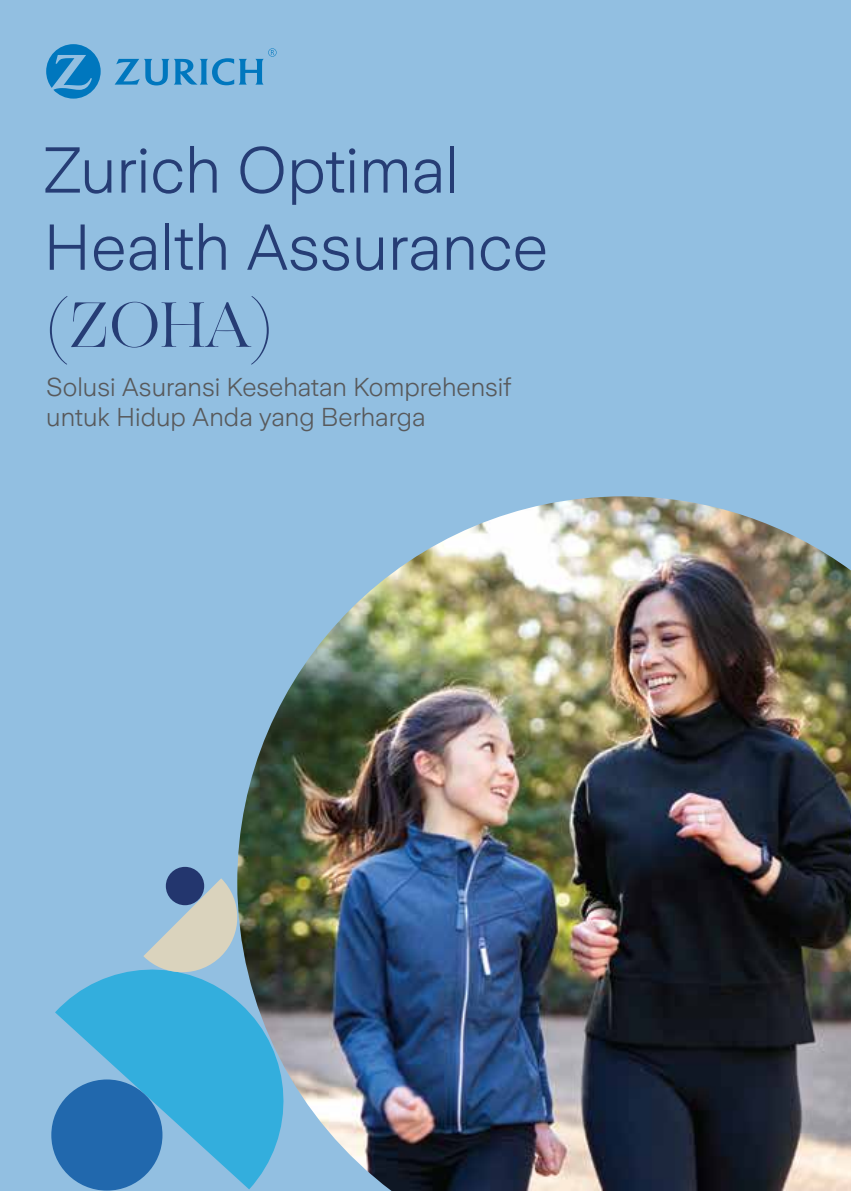
<style>
.page{position:relative;width:851px;height:1191px;background:#fff}
.page>*{position:absolute;margin:0;border:0;box-sizing:border-box;transform-origin:0 0}
.t1{font:300 64.2px/77.2px "Zurich Sans";color:#263d75}
.t2{font:64.2px "Ogg";color:#263d75}
.t3{font:300 25.8px/30.8px "Zurich Sans";color:#58595b}
</style>
<div class="page">
<div style="left:0;top:0;width:850px;height:1191px;background:#92bfe1"></div>
<svg style="left:46px;top:44px;width:55px;height:55px"></svg>
<svg style="left:115px;top:48px;width:161px;height:37px"></svg>
<svg style="left:55px;top:970px;width:182px;height:219px;fill:#33aedd"></svg>
<div style="left:51px;top:1079px;width:111px;height:111px;background:#2168ad;border-radius:50%"></div>
<svg style="left:143px;top:878px;width:94px;height:99px"></svg>
<div style="left:166px;top:867px;width:38px;height:38px;background:#23366e;border-radius:50%"></div>
<img style="left:237px;top:496px;width:613px;height:695px">
<h1 class="t1" style="left:43px;top:133px;width:506px">Zurich Optimal<br>Health Assurance</h1>
<h1 class="t2" style="left:43px;top:283px;width:233px">(ZOHA)</h1>
<p class="t3" style="left:46px;top:372px;width:466px">Solusi Asuransi Kesehatan Komprehensif untuk Hidup Anda yang Berharga</p>
</div>
